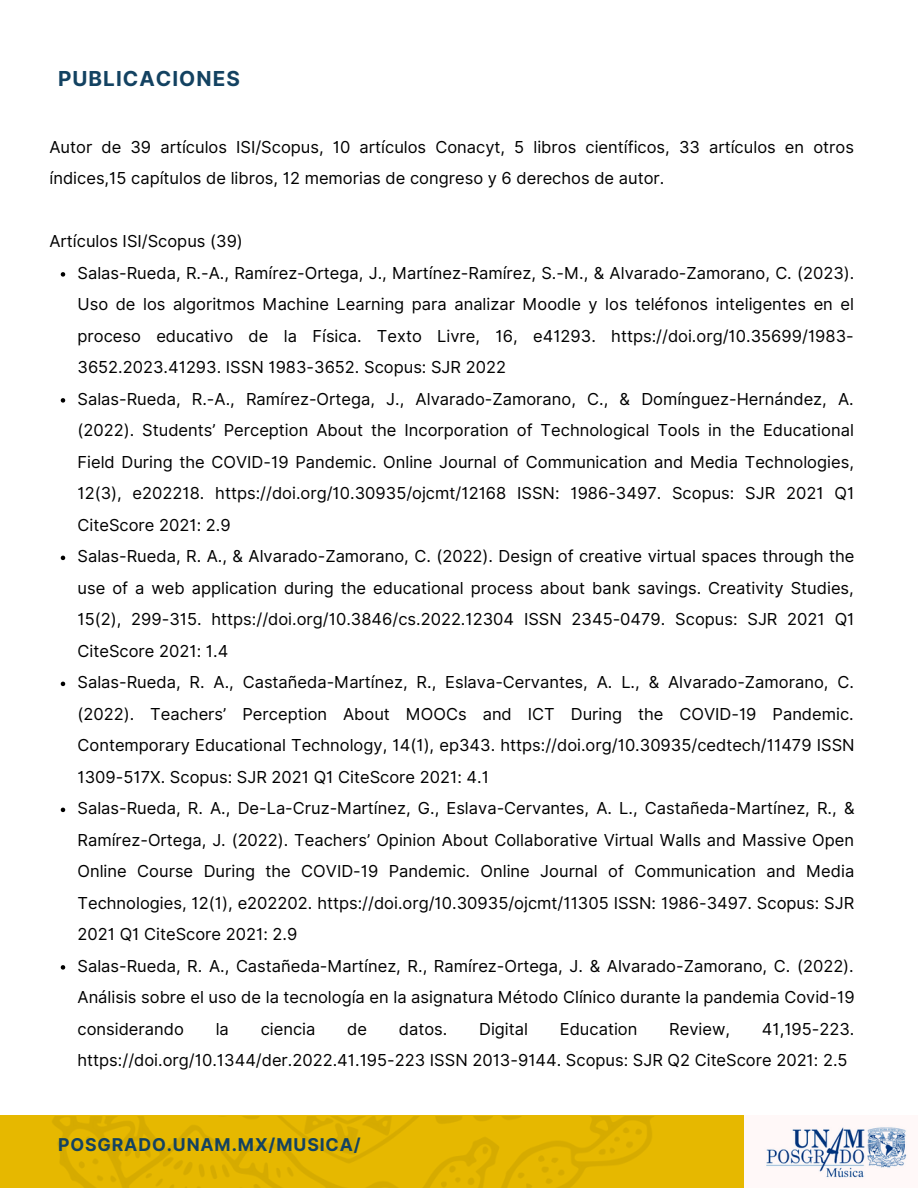
<style>
.page{position:relative;width:918px;height:1188px;background:#fff}
.page>*{position:absolute;margin:0;border:0;box-sizing:border-box;transform-origin:0 0}
.t1{font:700 20.7px "Inter";letter-spacing:.05em;color:#134261}
.t2{font:700 17.7px "Inter";letter-spacing:.05em;color:#134261}
.t3{font:16.5px/31.5px "Inter";color:#000}
</style>
<div class="page">
<div style="left:0;top:1115px;width:918px;height:73px;background:linear-gradient(to bottom,#e2b501,#e4b601)"></div>
<img style="left:745px;top:1115px;width:173px;height:73px">
<svg style="left:61px;top:272px;width:4px;height:5px"></svg>
<svg style="left:61px;top:398px;width:4px;height:5px"></svg>
<svg style="left:61px;top:556px;width:4px;height:4px"></svg>
<svg style="left:61px;top:682px;width:4px;height:4px"></svg>
<svg style="left:61px;top:808px;width:4px;height:4px"></svg>
<svg style="left:61px;top:965px;width:4px;height:5px"></svg>
<p class="t1" style="left:58px;top:66px;width:183px">PUBLICACIONES</p>
<p class="t3" style="left:49px;top:131px;width:806px">Autor de 39 artículos ISI/Scopus, 10 artículos Conacyt, 5 libros científicos, 33 artículos en otros índices,15 capítulos de libros, 12 memorias de congreso y 6 derechos de autor.</p>
<p class="t3" style="left:49px;top:226px;width:195px">Artículos ISI/Scopus (39)</p>
<p class="t3" style="left:78px;top:257px;width:779px">Salas-Rueda, R.-A., Ramírez-Ortega, J., Martínez-Ramírez, S.-M., &amp; Alvarado-Zamorano, C. (2023).<br>Uso de los algoritmos Machine Learning para analizar Moodle y los teléfonos inteligentes en el proceso educativo de la Física. Texto Livre, 16, e41293. https://doi.org/10.35699/1983- 3652.2023.41293. ISSN 1983-3652. Scopus: SJR 2022<br>Salas-Rueda, R.-A., Ramírez-Ortega, J., Alvarado-Zamorano, C., &amp; Domínguez-Hernández, A. (2022). Students’ Perception About the Incorporation of Technological Tools in the Educational Field During the COVID-19 Pandemic. Online Journal of Communication and Media Technologies, 12(3), e202218. https://doi.org/10.30935/ojcmt/12168 ISSN: 1986-3497. Scopus: SJR 2021 Q1<br>CiteScore 2021: 2.9<br>Salas-Rueda, R. A., &amp; Alvarado-Zamorano, C. (2022). Design of creative virtual spaces through the use of a web application during the educational process about bank savings. Creativity Studies, 15(2), 299-315. https://doi.org/10.3846/cs.2022.12304 ISSN 2345-0479. Scopus: SJR 2021 Q1<br>CiteScore 2021: 1.4<br>Salas-Rueda, R. A., Castañeda-Martínez, R., Eslava-Cervantes, A. L., &amp; Alvarado-Zamorano, C. (2022). Teachers’ Perception About MOOCs and ICT During the COVID-19 Pandemic.<br>Contemporary Educational Technology, 14(1), ep343. https://doi.org/10.30935/cedtech/11479 ISSN 1309-517X. Scopus: SJR 2021 Q1 CiteScore 2021: 4.1<br>Salas-Rueda, R. A., De-La-Cruz-Martínez, G., Eslava-Cervantes, A. L., Castañeda-Martínez, R., &amp; Ramírez-Ortega, J. (2022). Teachers’ Opinion About Collaborative Virtual Walls and Massive Open Online Course During the COVID-19 Pandemic. Online Journal of Communication and Media Technologies, 12(1), e202202. https://doi.org/10.30935/ojcmt/11305 ISSN: 1986-3497. Scopus: SJR 2021 Q1 CiteScore 2021: 2.9<br>Salas-Rueda, R. A., Castañeda-Martínez, R., Ramírez-Ortega, J. &amp; Alvarado-Zamorano, C. (2022).<br>Análisis sobre el uso de la tecnología en la asignatura Método Clínico durante la pandemia Covid-19 considerando</p>
<p class="t3" style="left:216px;top:1013px;width:15px">la</p>
<p class="t3" style="left:261px;top:1013px;width:56px">ciencia</p>
<p class="t3" style="left:347px;top:1013px;width:21px">de</p>
<p class="t3" style="left:399px;top:1013px;width:50px">datos.</p>
<p class="t3" style="left:479px;top:1013px;width:50px">Digital</p>
<p class="t3" style="left:560px;top:1013px;width:79px">Education</p>
<p class="t3" style="left:669px;top:1013px;width:62px">Review,</p>
<p class="t3" style="left:78px;top:1013px;width:778px;text-indent:684px">41,195-223. https://doi.org/10.1344/der.2022.41.195-223 ISSN 2013-9144. Scopus: SJR Q2 CiteScore 2021: 2.5</p>
<p class="t2" style="left:58px;top:1134px;width:304px">POSGRADO.UNAM.MX/MUSICA/</p>
</div>
